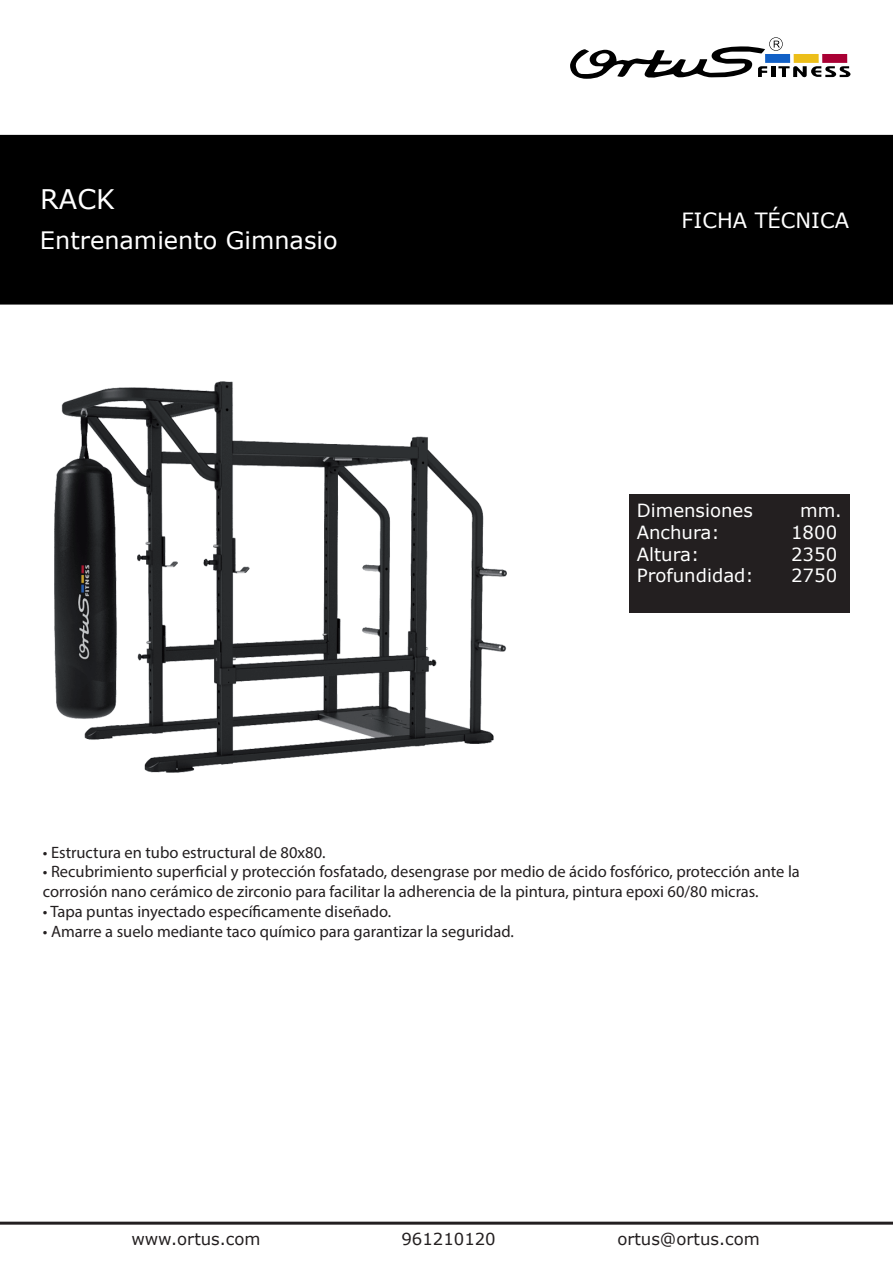
<style>
.page{position:relative;width:893px;height:1263px;background:#fff}
.page>*{position:absolute;margin:0;border:0;box-sizing:border-box;transform-origin:0 0}
.t1{font:27px "Verdana";color:#fff}
.t2{font:24px "Verdana";color:#fff}
.t3{font:21px "Verdana";color:#fff}
.t4{font:18.15px "Verdana";color:#fff}
.t5{font:16.5px/19.8px "Myriad Pro";color:#231f20}
.t6{font:16.5px "Verdana";color:#231f20}
</style>
<div class="page">
<svg style="left:570px;top:37px;width:280px;height:42px"></svg>
<div style="left:766px;top:55px;width:23px;height:7px;background:#1160c6"></div>
<div style="left:765px;top:54px;width:25px;height:9px;border:2px solid #1160c6"></div>
<div style="left:795px;top:55px;width:22px;height:7px;background:#ecbe19"></div>
<div style="left:794px;top:54px;width:25px;height:9px;border:2px solid #ecbe19"></div>
<div style="left:823px;top:55px;width:23px;height:7px;background:#a90034"></div>
<div style="left:822px;top:54px;width:25px;height:9px;border:2px solid #a90034"></div>
<div style="left:0;top:134px;width:893px;height:171px;background:#000"></div>
<div style="left:629px;top:494px;width:221px;height:118px;background:#231f20"></div>
<hr style="left:0;top:1222px;width:893px;height:3px;background:#231f20">
<img style="left:54px;top:381px;width:452px;height:392px">
<h1 class="t1" style="left:40px;top:181px;width:76px">RACK</h1>
<h2 class="t2" style="left:40px;top:224px;width:299px">Entrenamiento Gimnasio</h2>
<p class="t3" style="left:681px;top:206px;width:169px">FICHA TÉCNICA</p>
<p class="t4" style="left:637px;top:498px;width:118px">Dimensiones</p>
<p class="t4" style="left:800px;top:498px;width:43px">mm.</p>
<p class="t4" style="left:637px;top:520px;width:84px">Anchura:</p>
<p class="t4" style="left:791px;top:520px;width:48px">1800</p>
<p class="t4" style="left:637px;top:541px;width:64px">Altura:</p>
<p class="t4" style="left:791px;top:541px;width:48px">2350</p>
<p class="t4" style="left:637px;top:563px;width:119px">Profundidad:</p>
<p class="t4" style="left:791px;top:563px;width:48px">2750</p>
<p class="t5" style="left:43px;top:842px;width:284px">• Estructura en tubo estructural de 80x80.</p>
<p class="t5" style="left:43px;top:862px;width:758px">• Recubrimiento superficial y protección fosfatado, desengrase por medio de ácido fosfórico, protección ante la corrosión nano cerámico de zirconio para facilitar la adherencia de la pintura, pintura epoxi 60/80 micras.</p>
<p class="t5" style="left:43px;top:901px;width:350px">• Tapa puntas inyectado específicamente diseñado.</p>
<p class="t5" style="left:43px;top:921px;width:472px">• Amarre a suelo mediante taco químico para garantizar la seguridad.</p>
<p class="t6" style="left:131px;top:1227px;width:131px">www.ortus.com</p>
<p class="t6" style="left:401px;top:1227px;width:96px">961210120</p>
<p class="t6" style="left:617px;top:1227px;width:144px">ortus@ortus.com</p>
</div>
